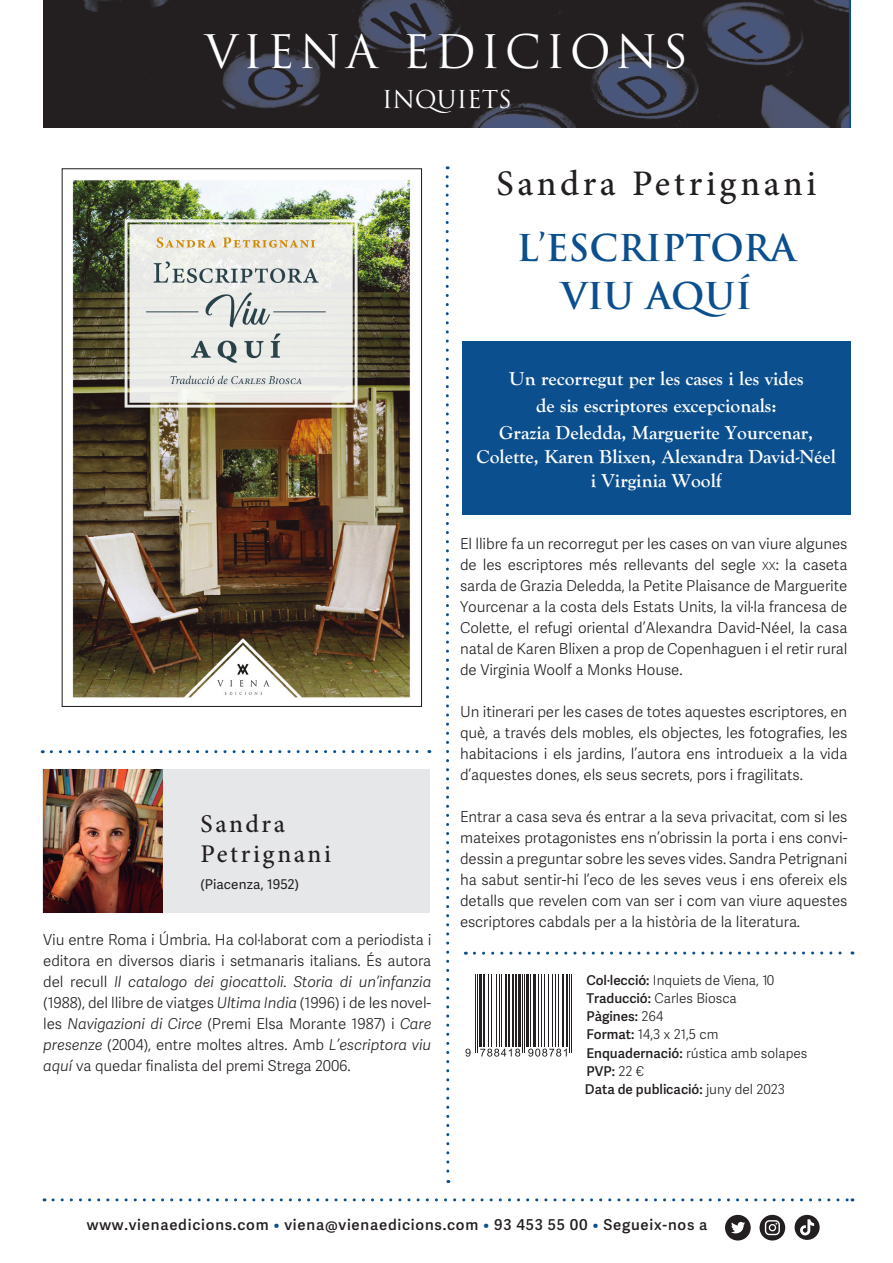
<style>
.page{position:relative;width:893px;height:1263px;background:#fff}
.page>*{position:absolute;margin:0;border:0;box-sizing:border-box;transform-origin:0 0}
.t1{font:45px "Trajan Pro";letter-spacing:.1em;color:#fff}
.t2{font:700 36px/48px "Trajan Pro";color:#0b4f8e;text-align:center}
.t3{font:500 36px "Minion Pro";letter-spacing:.1em;color:#231f20}
.t4{font:500 25.5px/30px "Minion Pro";letter-spacing:.1em;color:#231f20}
.t5{font:24px "Trajan Pro";color:#fff}
.t6{font:700 19.5px/24px "Goudy Old Style T";color:#fff;text-align:center}
.t7{font:300 15px/21px "Adelle Sans";letter-spacing:-.005em;color:#231f20;text-align:justify}
.t8{font:600 15px "Adelle Sans";letter-spacing:.05em;color:#231f20}
.t9{font:300 13.5px "Adelle Sans";color:#231f20}
.t10{font:600 13.5px "Adelle Sans";color:#231f20}
.t11{font:13.5px "Adelle Sans";letter-spacing:.005em;color:#231f20}
.s1{font-style:italic}
.s2{font-size:11.25px}
.s3{font-weight:600}
.s4{font-weight:300}
.s5{color:#0b4f8e}
</style>
<div class="page">
<img style="left:72px;top:180px;width:339px;height:518px">
<svg style="left:445px;top:166px;width:6px;height:1017px"></svg>
<svg style="left:51px;top:750px;width:379px;height:3px"></svg>
<svg style="left:474px;top:951px;width:379px;height:4px"></svg>
<div style="left:462px;top:341px;width:388px;height:173px;background:#0b4f8e"></div>
<svg style="left:480px;top:1048px;width:40px;height:8px"></svg>
<svg style="left:528px;top:1048px;width:39px;height:8px"></svg>
<svg style="left:465px;top:1048px;width:6px;height:8px"></svg>
<hr style="left:475px;top:974px;width:1px;height:79px;background:#231f20">
<hr style="left:477px;top:974px;width:1px;height:79px;background:#231f20">
<hr style="left:479px;top:974px;width:3px;height:73px;background:#231f20">
<hr style="left:483px;top:974px;width:2px;height:73px;background:#231f20">
<hr style="left:488px;top:974px;width:1px;height:73px;background:#231f20">
<hr style="left:492px;top:974px;width:1px;height:73px;background:#231f20">
<hr style="left:496px;top:974px;width:1px;height:73px;background:#231f20">
<hr style="left:499px;top:974px;width:1px;height:73px;background:#231f20">
<hr style="left:501px;top:974px;width:1px;height:73px;background:#231f20">
<hr style="left:505px;top:974px;width:2px;height:73px;background:#231f20">
<hr style="left:508px;top:974px;width:2px;height:73px;background:#231f20">
<hr style="left:512px;top:974px;width:2px;height:73px;background:#231f20">
<hr style="left:515px;top:974px;width:2px;height:73px;background:#231f20">
<hr style="left:518px;top:974px;width:3px;height:73px;background:#231f20">
<hr style="left:522px;top:974px;width:1px;height:79px;background:#231f20">
<hr style="left:524px;top:974px;width:1px;height:79px;background:#231f20">
<hr style="left:526px;top:974px;width:3px;height:73px;background:#231f20">
<hr style="left:530px;top:974px;width:1px;height:73px;background:#231f20">
<hr style="left:533px;top:974px;width:3px;height:73px;background:#231f20">
<hr style="left:539px;top:974px;width:1px;height:73px;background:#231f20">
<hr style="left:541px;top:974px;width:1px;height:73px;background:#231f20">
<hr style="left:544px;top:974px;width:1px;height:73px;background:#231f20">
<hr style="left:548px;top:974px;width:1px;height:73px;background:#231f20">
<hr style="left:552px;top:974px;width:1px;height:73px;background:#231f20">
<hr style="left:555px;top:974px;width:1px;height:73px;background:#231f20">
<hr style="left:558px;top:974px;width:1px;height:73px;background:#231f20">
<hr style="left:562px;top:974px;width:2px;height:73px;background:#231f20">
<hr style="left:566px;top:974px;width:2px;height:73px;background:#231f20">
<hr style="left:569px;top:974px;width:1px;height:79px;background:#231f20">
<hr style="left:571px;top:974px;width:1px;height:79px;background:#231f20">
<div style="left:43px;top:770px;width:387px;height:143px;background:#e6e7e9"></div>
<img style="left:43px;top:770px;width:120px;height:143px">
<svg style="left:53px;top:1198px;width:800px;height:3px"></svg>
<svg style="left:725px;top:1215px;width:26px;height:25px"></svg>
<svg style="left:759px;top:1215px;width:26px;height:25px"></svg>
<svg style="left:795px;top:1215px;width:25px;height:25px"></svg>
<img style="left:44px;top:0;width:804px;height:128px">
<p class="t1" style="left:205px;top:23px;width:485px">VIENA EDICIONS</p>
<p class="t5" style="left:382px;top:84px;width:131px">INQUIETS</p>
<p class="t3" style="left:497px;top:160px;width:321px">Sandra Petrignani</p>
<p class="t2" style="left:517px;top:225px;width:280px">L’ESCRIPTORA<br>VIU AQUÍ</p>
<p class="t4" style="left:201px;top:809px;width:132px">Sandra<br>Petrignani</p>
<p class="t11" style="left:201px;top:876px;width:100px">(Piacenza, 1952)</p>
<p class="t7" style="left:43px;top:929px;width:390px;text-align:left">Viu entre Roma i Úmbria. Ha col·laborat com a periodista i editora en diversos diaris i setmanaris italians. És autora del recull <span class="s1">Il catalogo dei giocattoli. Storia di un’infanzia </span>(1988), del llibre de viatges <span class="s1">Ultima India</span> (1996) i de les novel· les <span class="s1">Navigazioni di Circe</span> (Premi Elsa Morante 1987) i <span class="s1">Care presenze</span> (2004), entre moltes altres. Amb <span class="s1">L’escriptora viu aquí</span> va quedar finalista del premi Strega 2006.</p>
<p class="t6" style="left:509px;top:367px;width:296px">Un recorregut per les cases i les vides</p>
<p class="t6" style="left:536px;top:394px;width:242px">de sis escriptores excepcionals:</p>
<p class="t6" style="left:477px;top:421px;width:361px">Grazia Deledda, Marguerite Yourcenar,<br>Colette, Karen Blixen, Alexandra David-Néel i Virginia Woolf</p>
<p class="t7" style="left:460px;top:533px;width:389px">El llibre fa un recorregut per les cases on van viure algunes de les escriptores més rellevants del segle <span class="s2">xx</span>: la caseta sarda de Grazia Deledda, la Petite Plaisance de Marguerite Yourcenar a la costa dels Estats Units, la vil·la francesa de Colette, el refugi oriental d’Alexandra David-Néel, la casa natal de Karen Blixen a prop de Copenhaguen i el retir rural de Virginia Woolf a Monks House.</p>
<p class="t7" style="left:460px;top:701px;width:389px">Un itinerari per les cases de totes aquestes escriptores, en què, a través dels mobles, els objectes, les fotografies, les habitacions i els jardins, l’autora ens introdueix a la vida d’aquestes dones, els seus secrets, pors i fragilitats.</p>
<p class="t7" style="left:460px;top:806px;width:389px">Entrar a casa seva és entrar a la seva privacitat, com si les mateixes protagonistes ens n’obrissin la porta i ens convi&shy;dessin a preguntar sobre les seves vides. Sandra Petrignani ha sabut sentir-hi l’eco de les seves veus i ens ofereix els detalls que revelen com van ser i com van viure aquestes escriptores cabdals per a la història de la literatura.</p>
<p class="t9" style="left:586px;top:973px;width:189px"><span class="s3">Col·lecció:</span> Inquiets de Viena, 10</p>
<p class="t9" style="left:586px;top:991px;width:152px"><span class="s3">Traducció:</span> Carles Biosca</p>
<p class="t10" style="left:586px;top:1009px;width:78px">Pàgines: <span class="s4">264</span></p>
<p class="t9" style="left:586px;top:1027px;width:134px"><span class="s3">Format:</span> 14,3 x 21,5 cm</p>
<p class="t9" style="left:586px;top:1045px;width:222px"><span class="s3">Enquadernació:</span> rústica amb solapes</p>
<p class="t10" style="left:586px;top:1063px;width:59px">PVP: <span class="s4">22 €</span></p>
<p class="t10" style="left:585px;top:1081px;width:202px">Data de publicació: <span class="s4">juny del 2023</span></p>
<p class="t8" style="left:87px;top:1216px;width:622px">www.vienaedicions.com <span class="s5">•</span> viena@vienaedicions.com <span class="s5">•</span> 93 453 55 00 <span class="s5">•</span> Segueix-nos a</p>
</div>
